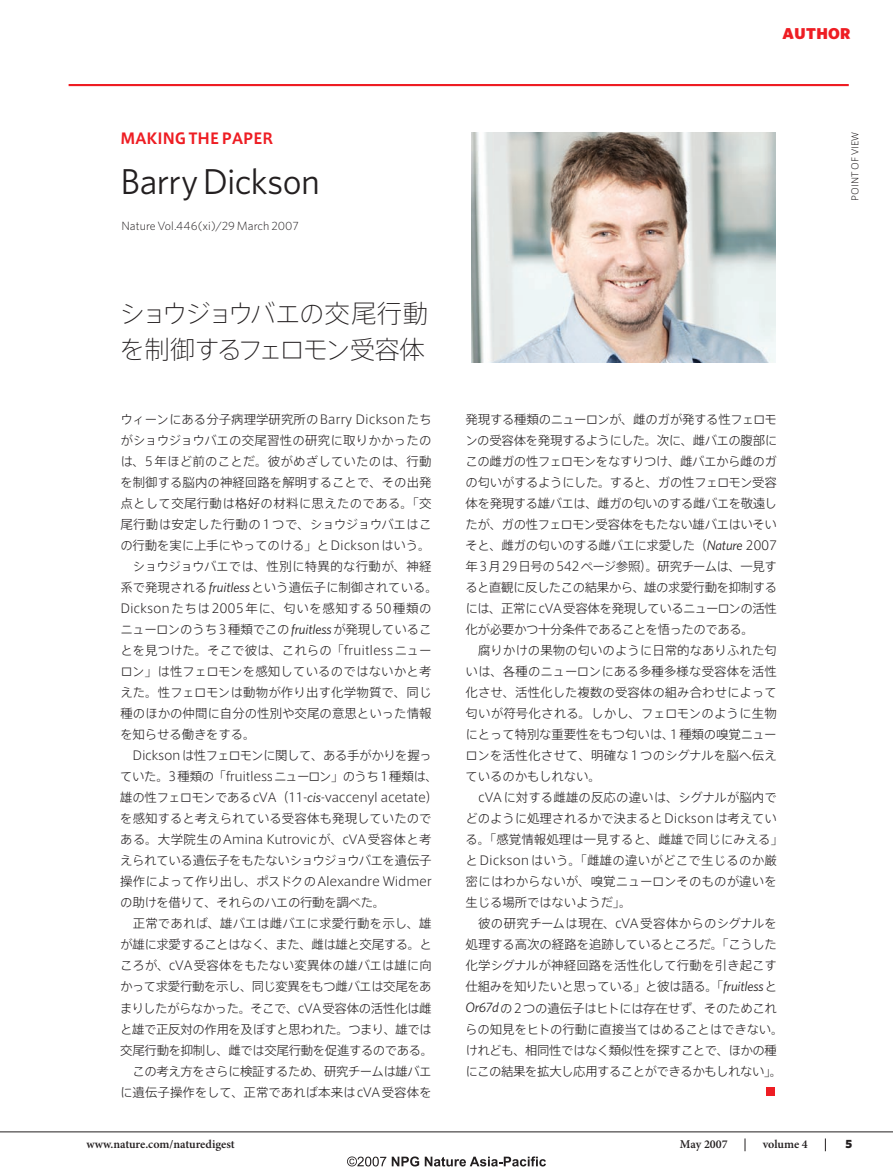
<style>
.page{position:relative;width:893px;height:1174px;background:#fff}
.page>*{position:absolute;margin:0;border:0;box-sizing:border-box;transform-origin:0 0}
.t1{font:36px "Whitney";letter-spacing:-.015em;color:#231f20}
.t2{font:200 25.5px/36px "Axis Std";letter-spacing:-.075em;color:#231f20}
.t3{font:900 15.75px "Whitney";letter-spacing:.02em;color:#ee1d23}
.t4{font:700 15px "Axis Std";letter-spacing:.01em;color:#ee1d23}
.t5{font:300 12.45px/21px "Axis Std";letter-spacing:-.015em;color:#231f20;text-align:justify}
.t6{font:300 12.45px "Axis Std";letter-spacing:-.035em;color:#231f20}
.t7{font:300 12.45px "Axis Std";letter-spacing:.01em;color:#231f20}
.t8{font:300 12.45px "Axis Std";letter-spacing:.025em;color:#231f20}
.t9{font:300 12.45px "Axis Std";letter-spacing:.04em;color:#231f20}
.t10{font:300 12.45px "Axis Std";letter-spacing:-.04em;color:#231f20}
.t11{font:300 12.45px "Axis Std";letter-spacing:.005em;color:#231f20}
.t12{font:300 12.45px "Axis Std";letter-spacing:.02em;color:#231f20}
.t13{font:300 12.45px "Axis Std";letter-spacing:.015em;color:#231f20}
.t14{font:300 12.45px "Axis Std";letter-spacing:.03em;color:#231f20}
.t15{font:600 12px "Minion Pro";color:#231f20}
.t16{font:300 12px "Whitney";letter-spacing:.005em;color:#231f20}
.t17{font:300 9px "Axis Std";letter-spacing:.01em;color:#231f20}
.s1{font-family:"Whitney";font-weight:400;font-style:italic;font-size:13.65px}
</style>
<div class="page">
<svg style="left:825px;top:1138px;width:1px;height:13px"></svg>
<svg style="left:745px;top:1138px;width:1px;height:13px"></svg>
<hr style="left:0;top:1131px;width:893px;height:1px;background:#231f20">
<hr style="left:69px;top:84px;width:780px;height:2px;background:#ee1d23">
<div style="left:766px;top:1087px;width:9px;height:9px;background:#ee1d23"></div>
<img style="left:472px;top:132px;width:303px;height:230px">
<svg style="left:347px;top:1156px;width:39px;height:10px"></svg>
<svg style="left:392px;top:1156px;width:27px;height:10px"></svg>
<svg style="left:425px;top:1156px;width:121px;height:10px"></svg>
<p class="t3" style="left:783px;top:24px;width:69px">AUTHOR</p>
<p class="t4" style="left:120px;top:127px;width:154px">MAKING THE PAPER</p>
<h1 class="t1" style="left:120px;top:160px;width:201px">Barry Dickson</h1>
<p class="t16" style="left:121px;top:218px;width:179px">Nature Vol.446(xi)/29 March 2007</p>
<h2 class="t2" style="left:120px;top:294px;width:310px">ショウジョウバエの交尾行動を制御するフェロモン受容体</h2>
<p class="t5" style="left:120px;top:408px;width:313px">ウィーンにある分子病理学研究所のBarry Dicksonたち</p>
<p class="t12" style="left:120px;top:431px;width:313px">がショウジョウバエの交尾習性の研究に取りかかったの</p>
<p class="t13" style="left:120px;top:452px;width:313px">は、5年ほど前のことだ。彼がめざしていたのは、行動</p>
<p class="t5" style="left:120px;top:471px;width:313px">を制御する脳内の神経回路を解明することで、その出発</p>
<p class="t8" style="left:120px;top:494px;width:313px">点として交尾行動は格好の材料に思えたのである。「交</p>
<p class="t14" style="left:120px;top:515px;width:313px">尾行動は安定した行動の1つで、ショウジョウバエはこ</p>
<p class="t5" style="left:120px;top:534px;width:312px">の行動を実に上手にやってのける」とDicksonはいう。</p>
<p class="t8" style="left:133px;top:557px;width:300px">ショウジョウバエでは、性別に特異的な行動が、神経</p>
<p class="t5" style="left:120px;top:576px;width:319px">系で発現される<span class="s1">fruitless</span>という遺伝子に制御されている。</p>
<p class="t9" style="left:120px;top:599px;width:313px">Dicksonたちは2005年に、匂いを感知する50種類の</p>
<p class="t5" style="left:120px;top:618px;width:313px">ニューロンのうち3種類でこの<span class="s1">fruitless</span>が発現しているこ</p>
<p class="t5" style="left:120px;top:639px;width:313px">とを見つけた。そこで彼は、これらの「fruitlessニュー</p>
<p class="t7" style="left:120px;top:662px;width:313px">ロン」は性フェロモンを感知しているのではないかと考</p>
<p class="t7" style="left:120px;top:683px;width:313px">えた。性フェロモンは動物が作り出す化学物質で、同じ</p>
<p class="t5" style="left:120px;top:702px;width:313px">種のほかの仲間に自分の性別や交尾の意思といった情報</p>
<p class="t5" style="left:120px;top:723px;width:137px">を知らせる働きをする。</p>
<p class="t6" style="left:133px;top:746px;width:301px">Dicksonは性フェロモンに関して、ある手がかりを握っ</p>
<p class="t5" style="left:120px;top:765px;width:319px">ていた。3種類の「fruitlessニューロン」のうち1種類は、</p>
<p class="t5" style="left:120px;top:786px;width:319px">雄の性フェロモンであるcVA（11-<span class="s1">cis</span>-vaccenyl acetate）</p>
<p class="t5" style="left:120px;top:807px;width:313px">を感知すると考えられている受容体も発現していたので</p>
<p class="t5" style="left:120px;top:828px;width:313px">ある。大学院生のAmina Kutrovicが、cVA受容体と考</p>
<p class="t5" style="left:120px;top:849px;width:313px">えられている遺伝子をもたないショウジョウバエを遺伝子</p>
<p class="t5" style="left:120px;top:870px;width:313px">操作によって作り出し、ポスドクのAlexandre Widmer</p>
<p class="t5" style="left:120px;top:891px;width:267px">の助けを借りて、それらのハエの行動を調べた。</p>
<p class="t7" style="left:133px;top:914px;width:300px">正常であれば、雄バエは雌バエに求愛行動を示し、雄</p>
<p class="t6" style="left:120px;top:935px;width:313px">が雄に求愛することはなく、また、雌は雄と交尾する。と</p>
<p class="t11" style="left:120px;top:956px;width:313px">ころが、cVA受容体をもたない変異体の雄バエは雄に向</p>
<p class="t6" style="left:120px;top:977px;width:313px">かって求愛行動を示し、同じ変異をもつ雌バエは交尾をあ</p>
<p class="t10" style="left:120px;top:998px;width:313px">まりしたがらなかった。そこで、cVA受容体の活性化は雌</p>
<p class="t6" style="left:120px;top:1019px;width:313px">と雄で正反対の作用を及ぼすと思われた。つまり、雄では</p>
<p class="t6" style="left:120px;top:1040px;width:314px">交尾行動を抑制し、雌では交尾行動を促進するのである。</p>
<p class="t6" style="left:132px;top:1061px;width:301px">この考え方をさらに検証するため、研究チームは雄バエ</p>
<p class="t5" style="left:120px;top:1080px;width:313px">に遺伝子操作をして、正常であれば本来はcVA受容体を</p>
<p class="t15" style="left:86px;top:1137px;width:150px">www.nature.com/naturedigest</p>
<p class="t5" style="left:465px;top:408px;width:313px">発現する種類のニューロンが、雌のガが発する性フェロモンの受容体を発現するようにした。次に、雌バエの腹部にこの雌ガの性フェロモンをなすりつけ、雌バエから雌のガの匂いがするようにした。すると、ガの性フェロモン受容体を発現する雄バエは、雌ガの匂いのする雌バエを敬遠したが、ガの性フェロモン受容体をもたない雄バエはいそいそと、雌ガの匂いのする雌バエに求愛した（<span class="s1">Nature</span> 2007年3月29日号の542ページ参照）。研究チームは、一見すると直観に反したこの結果から、雄の求愛行動を抑制するには、正常にcVA受容体を発現しているニューロンの活性化が必要かつ十分条件であることを悟ったのである。</p>
<p class="t5" style="left:466px;top:639px;width:313px;text-indent:12px">腐りかけの果物の匂いのように日常的なありふれた匂いは、各種のニューロンにある多種多様な受容体を活性化させ、活性化した複数の受容体の組み合わせによって匂いが符号化される。しかし、フェロモンのように生物にとって特別な重要性をもつ匂いは、1種類の嗅覚ニューロンを活性化させて、明確な1つのシグナルを脳へ伝えているのかもしれない。</p>
<p class="t5" style="left:466px;top:786px;width:319px;text-align:left;text-indent:12px">cVAに対する雌雄の反応の違いは、シグナルが脳内でどのように処理されるかで決まるとDicksonは考えている。「感覚情報処理は一見すると、雌雄で同じにみえる」とDicksonはいう。「雌雄の違いがどこで生じるのか厳密にはわからないが、嗅覚ニューロンそのものが違いを生じる場所ではないようだ」。</p>
<p class="t5" style="left:465px;top:912px;width:320px;text-align:center">彼の研究チームは現在、cVA受容体からのシグナルを<br>処理する高次の経路を追跡しているところだ。「こうした化学シグナルが神経回路を活性化して行動を引き起こす仕組みを知りたいと思っている」と彼は語る。「<span class="s1">fruitless</span>と<br><span class="s1">Or67d</span>の2つの遺伝子はヒトには存在せず、そのためこれらの知見をヒトの行動に直接当てはめることはできない。けれども、相同性ではなく類似性を探すことで、ほかの種にこの結果を拡大し応用することができるかもしれない」。</p>
<p class="t15" style="left:680px;top:1137px;width:49px">May 2007</p>
<p class="t15" style="left:763px;top:1137px;width:47px">volume 4</p>
<p class="t17" style="left:848px;top:201px;width:70px;rotate:-90deg">POINT OF VIEW</p>
</div>
